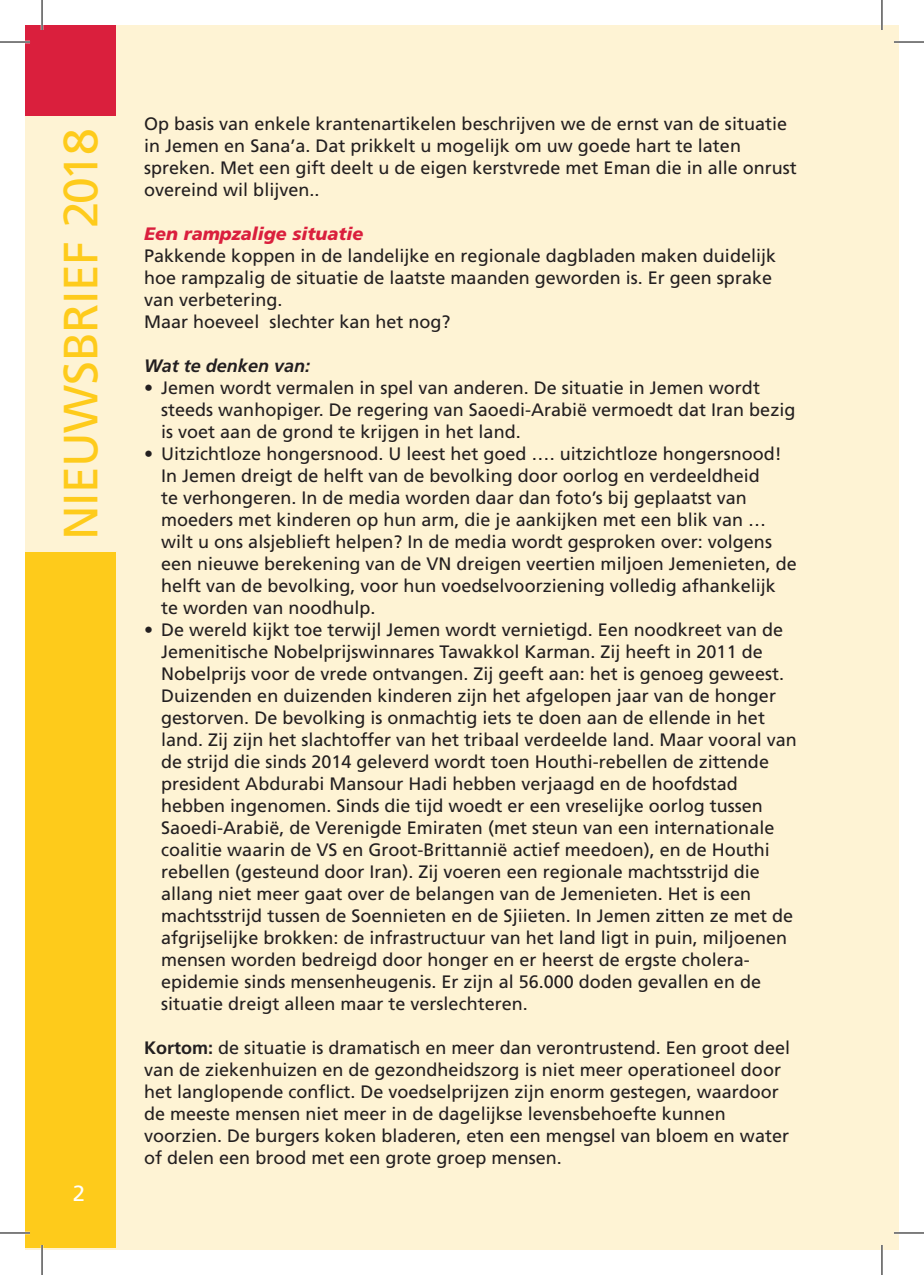
<style>
.page{position:relative;width:924px;height:1275px;background:#fff}
.page>*{position:absolute;margin:0;border:0;box-sizing:border-box;transform-origin:0 0}
.t1{font:48px "Frutiger";letter-spacing:-.01em;color:#fecb1b}
.t2{font:22px "Frutiger";color:#fff}
.t3{font:18px/22px "Frutiger";color:#231f20}
.t4{font:italic 900 18px "Frutiger";color:#da1f3d}
.t5{font:italic 700 18px "Frutiger";color:#231f20}
.s1{font-weight:700}
</style>
<div class="page">
<div style="left:881px;top:25px;width:17px;height:1225px;background:#fef3d4"></div>
<div style="left:25px;top:25px;width:856px;height:1225px;background:#fef3d4"></div>
<div style="left:25px;top:25px;width:91px;height:91px;background:#da1f3d"></div>
<div style="left:25px;top:552px;width:91px;height:696px;background:#fecb1b"></div>
<hr style="left:0;top:41px;width:30px;height:2px;background:#fff">
<hr style="left:893px;top:41px;width:30px;height:2px;background:#fff">
<hr style="left:0;top:1231px;width:30px;height:3px;background:#fff">
<hr style="left:893px;top:1231px;width:30px;height:3px;background:#fff">
<hr style="left:41px;top:0;width:2px;height:30px;background:#fff">
<hr style="left:41px;top:1245px;width:2px;height:30px;background:#fff">
<hr style="left:880px;top:0;width:2px;height:30px;background:#fff">
<hr style="left:880px;top:1245px;width:2px;height:30px;background:#fff">
<hr style="left:0;top:42px;width:30px;height:1px;background:#000">
<hr style="left:893px;top:42px;width:30px;height:1px;background:#000">
<hr style="left:0;top:1232px;width:30px;height:1px;background:#000">
<hr style="left:893px;top:1232px;width:30px;height:1px;background:#000">
<hr style="left:42px;top:0;width:1px;height:30px;background:#000">
<hr style="left:42px;top:1245px;width:1px;height:30px;background:#000">
<hr style="left:881px;top:0;width:1px;height:30px;background:#000">
<hr style="left:881px;top:1245px;width:1px;height:30px;background:#000">
<h1 class="t1" style="left:53px;top:540px;width:413px;rotate:-90deg">NIEUWSBRIEF 2018</h1>
<p class="t2" style="left:73px;top:1180px;width:14px">2</p>
<p class="t3" style="left:144px;top:112px;width:653px">Op basis van enkele krantenartikelen beschrijven we de ernst van de situatie in Jemen en Sana’a. Dat prikkelt u mogelijk om uw goede hart te laten spreken. Met een gift deelt u de eigen kerstvrede met Eman die in alle onrust overeind wil blijven..</p>
<p class="t4" style="left:144px;top:223px;width:220px">Een rampzalige situatie</p>
<p class="t3" style="left:144px;top:244px;width:633px">Pakkende koppen in de landelijke en regionale dagbladen maken duidelijk hoe rampzalig de situatie de laatste maanden geworden is. Er geen sprake van verbetering.<br>Maar hoeveel slechter kan het nog?</p>
<p class="t5" style="left:144px;top:355px;width:167px">Wat te denken van:</p>
<p class="t3" style="left:161px;top:376px;width:635px;text-indent:-17px">• Jemen wordt vermalen in spel van anderen. De situatie in Jemen wordt steeds wanhopiger. De regering van Saoedi-Arabië vermoedt dat Iran bezig is voet aan de grond te krijgen in het land.</p>
<p class="t3" style="left:161px;top:442px;width:637px;text-indent:-17px">• Uitzichtloze hongersnood. U leest het goed …. uitzichtloze hongersnood!<br>In Jemen dreigt de helft van de bevolking door oorlog en verdeeldheid<br>te verhongeren. In de media worden daar dan foto’s bij geplaatst van moeders met kinderen op hun arm, die je aankijken met een blik van … wilt u ons alsjeblieft helpen? In de media wordt gesproken over: volgens een nieuwe berekening van de VN dreigen veertien miljoen Jemenieten, de helft van de bevolking, voor hun voedselvoorziening volledig afhankelijk te worden van noodhulp.</p>
<p class="t3" style="left:161px;top:618px;width:636px;text-indent:-17px">• De wereld kijkt toe terwijl Jemen wordt vernietigd. Een noodkreet van de Jemenitische Nobelprijswinnares Tawakkol Karman. Zij heeft in 2011 de Nobelprijs voor de vrede ontvangen. Zij geeft aan: het is genoeg geweest.<br>Duizenden en duizenden kinderen zijn het afgelopen jaar van de honger gestorven. De bevolking is onmachtig iets te doen aan de ellende in het land. Zij zijn het slachtoffer van het tribaal verdeelde land. Maar vooral van de strijd die sinds 2014 geleverd wordt toen Houthi-rebellen de zittende president Abdurabi Mansour Hadi hebben verjaagd en de hoofdstad hebben ingenomen. Sinds die tijd woedt er een vreselijke oorlog tussen Saoedi-Arabië, de Verenigde Emiraten (met steun van een internationale coalitie waarin de VS en Groot-Brittannië actief meedoen), en de Houthi rebellen (gesteund door Iran). Zij voeren een regionale machtsstrijd die allang niet meer gaat over de belangen van de Jemenieten. Het is een machtsstrijd tussen de Soennieten en de Sjiieten. In Jemen zitten ze met de afgrijselijke brokken: de infrastructuur van het land ligt in puin, miljoenen mensen worden bedreigd door honger en er heerst de ergste cholera&shy;epidemie sinds mensenheugenis. Er zijn al 56.000 doden gevallen en de situatie dreigt alleen maar te verslechteren.</p>
<p class="t3" style="left:144px;top:1036px;width:647px"><span class="s1">Kortom:</span> de situatie is dramatisch en meer dan verontrustend. Een groot deel van de ziekenhuizen en de gezondheidszorg is niet meer operationeel door het langlopende conflict. De voedselprijzen zijn enorm gestegen, waardoor de meeste mensen niet meer in de dagelijkse levensbehoefte kunnen voorzien. De burgers koken bladeren, eten een mengsel van bloem en water of delen een brood met een grote groep mensen.</p>
</div>
